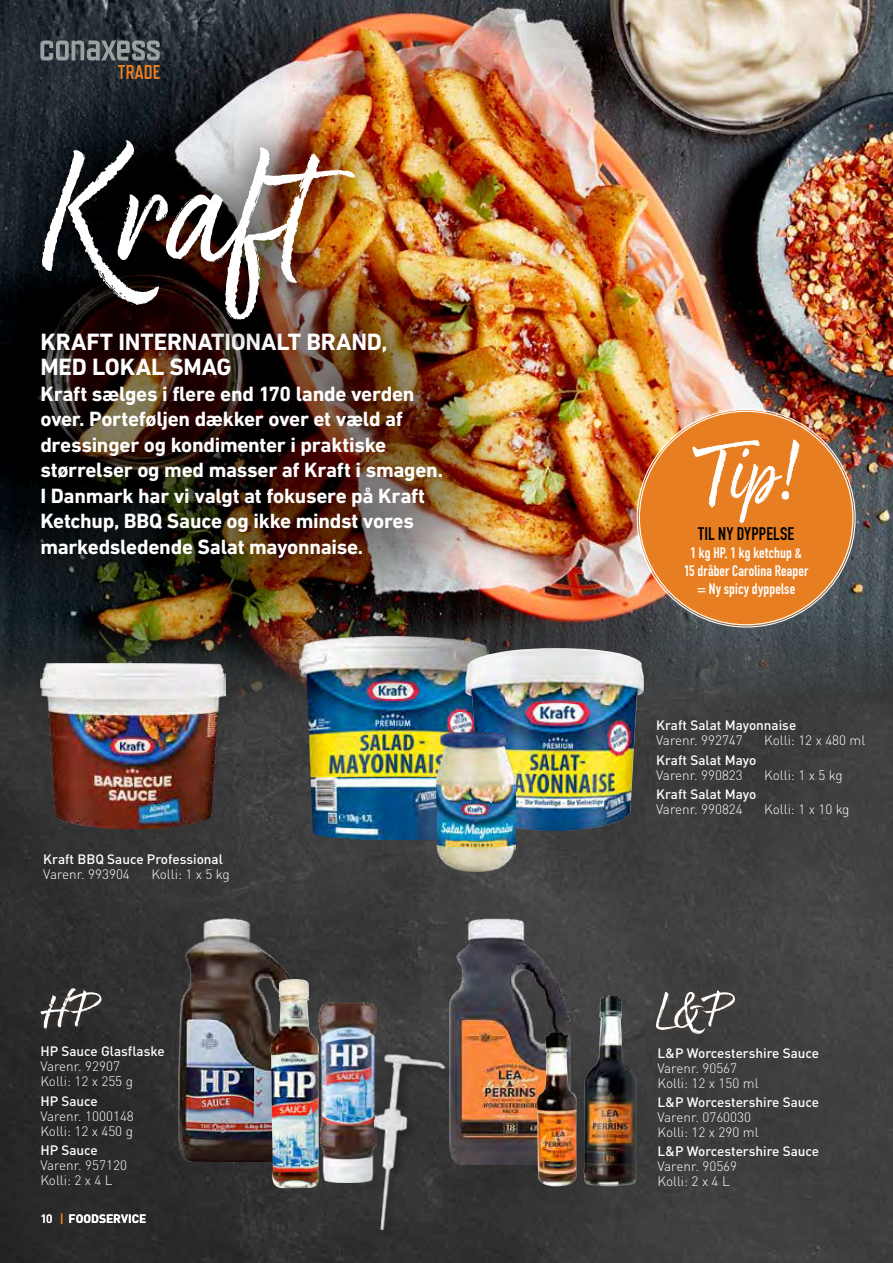
<style>
.page{position:relative;width:893px;height:1263px;background:#fff}
.page>*{position:absolute;margin:0;border:0;box-sizing:border-box;transform-origin:0 0}
.t1{font:181.8px "Good Karma";color:#fff;scale:.95 1}
.t2{font:95.55px "Good Karma";color:#fff;scale:.95 1}
.t3{font:53.7px "Good Karma";color:#fff;scale:.95 1}
.t4{font:700 24px/25.5px "DIN Next LT Pro";letter-spacing:-.01em;color:#fff}
.t5{font:700 21px/25.5px "DIN Next LT Pro";letter-spacing:-.015em;color:#fff}
.t6{font:700 18px "DIN Condensed";letter-spacing:.005em;color:#000}
.t7{font:700 15px/18px "DIN Condensed";letter-spacing:.01em;color:#fff;text-align:center}
.t8{font:300 13.5px/15px "DINOT";color:#fff}
.t9{font:500 13.5px "DINOT";color:#fff}
.t10{font:700 12px "DINOT";color:#fff}
.s1{font-weight:500}
.s2{font-weight:500;color:#e77e21}
</style>
<div class="page">
<img style="left:0;top:703px;width:893px;height:560px">
<img style="left:0;top:0;width:893px;height:703px">
<img style="left:41px;top:663px;width:185px;height:165px">
<img style="left:450px;top:918px;width:120px;height:246px">
<img style="left:537px;top:1032px;width:40px;height:154px">
<img style="left:584px;top:995px;width:53px;height:191px">
<img style="left:299px;top:661px;width:166px;height:178px">
<img style="left:465px;top:648px;width:179px;height:183px">
<img style="left:436px;top:731px;width:80px;height:141px">
<svg style="left:40px;top:40px;width:120px;height:39px;background:#525553"></svg>
<div style="left:648px;top:983px;width:95px;height:59px;background:#403e3d"></div>
<div style="left:33px;top:981px;width:77px;height:56px;background:#2f2e2d"></div>
<div style="left:638px;top:410px;width:216px;height:216px;background:#e77e21;border-radius:50%"></div>
<div style="left:0;top:228px;width:545px;height:433px;background:#000;opacity:.5"></div>
<div style="left:0;top:97px;width:398px;height:267px;background:#000;opacity:.6"></div>
<img style="left:179px;top:918px;width:125px;height:244px">
<img style="left:270px;top:979px;width:49px;height:209px">
<img style="left:319px;top:1002px;width:58px;height:180px">
<div style="left:374px;top:1053px;width:83px;height:189px;background:#000;opacity:.3"></div>
<img style="left:366px;top:1052px;width:80px;height:182px">
<div style="left:854px;top:430px;width:39px;height:600px;background:#000;opacity:.5"></div>
<h1 class="t1" style="left:42px;top:104px;width:292px">Kraft</h1>
<h3 class="t4" style="left:40px;top:329px;width:349px">KRAFT INTERNATIONALT BRAND,<br>MED LOKAL SMAG</h3>
<p class="t5" style="left:40px;top:381px;width:404px">Kraft sælges i flere end 170 lande verden over. Porteføljen dækker over et væld af dressinger og kondimenter i praktiske størrelser og med masser af Kraft i smagen.<br>I Danmark har vi valgt at fokusere på Kraft Ketchup, BBQ Sauce og ikke mindst vores markedsledende Salat mayonnaise.</p>
<p class="t9" style="left:43px;top:850px;width:181px">Kraft BBQ Sauce Professional</p>
<p class="t8" style="left:43px;top:866px;width:88px">Varenr. 993904</p>
<p class="t8" style="left:151px;top:866px;width:80px">Kolli: 1 x 5 kg</p>
<h3 class="t3" style="left:40px;top:978px;width:62px">HP</h3>
<p class="t9" style="left:40px;top:1043px;width:126px">HP Sauce Glasflaske</p>
<p class="t8" style="left:40px;top:1059px;width:94px">Varenr. 92907<br>Kolli: 12 x 255 g</p>
<p class="t9" style="left:40px;top:1092px;width:59px">HP Sauce</p>
<p class="t8" style="left:40px;top:1108px;width:95px">Varenr. 1000148<br>Kolli: 12 x 450 g</p>
<p class="t9" style="left:40px;top:1141px;width:59px">HP Sauce</p>
<p class="t8" style="left:40px;top:1157px;width:88px">Varenr. 957120<br>Kolli: 2 x 4 L</p>
<p class="t10" style="left:40px;top:1210px;width:108px"><span class="s1">10</span> <span class="s2">|</span> FOODSERVICE</p>
<h2 class="t2" style="left:694px;top:416px;width:110px">Tip!</h2>
<h3 class="t6" style="left:698px;top:522px;width:98px">TIL NY DYPPELSE</h3>
<p class="t7" style="left:684px;top:544px;width:126px">1 kg HP, 1 kg ketchup &amp;<br>15 dråber Carolina Reaper = Ny spicy dyppelse</p>
<p class="t9" style="left:656px;top:717px;width:142px">Kraft Salat Mayonnaise</p>
<p class="t8" style="left:656px;top:733px;width:88px">Varenr. 992747</p>
<p class="t8" style="left:764px;top:733px;width:103px">Kolli: 12 x 480 ml</p>
<p class="t9" style="left:656px;top:751px;width:101px">Kraft Salat Mayo</p>
<p class="t8" style="left:656px;top:767px;width:88px">Varenr. 990823</p>
<p class="t8" style="left:764px;top:767px;width:80px">Kolli: 1 x 5 kg</p>
<p class="t9" style="left:656px;top:785px;width:101px">Kraft Salat Mayo</p>
<p class="t8" style="left:656px;top:801px;width:88px">Varenr. 990824</p>
<p class="t8" style="left:764px;top:801px;width:87px">Kolli: 1 x 10 kg</p>
<h3 class="t3" style="left:656px;top:978px;width:81px">L&amp;P</h3>
<p class="t9" style="left:658px;top:1044px;width:163px">L&amp;P Worcestershire Sauce</p>
<p class="t8" style="left:658px;top:1060px;width:103px">Varenr. 90567<br>Kolli: 12 x 150 ml</p>
<p class="t9" style="left:658px;top:1093px;width:163px">L&amp;P Worcestershire Sauce</p>
<p class="t8" style="left:658px;top:1109px;width:103px">Varenr. 0760030<br>Kolli: 12 x 290 ml</p>
<p class="t9" style="left:658px;top:1143px;width:163px">L&amp;P Worcestershire Sauce</p>
<p class="t8" style="left:658px;top:1159px;width:81px">Varenr. 90569<br>Kolli: 2 x 4 L</p>
</div>
